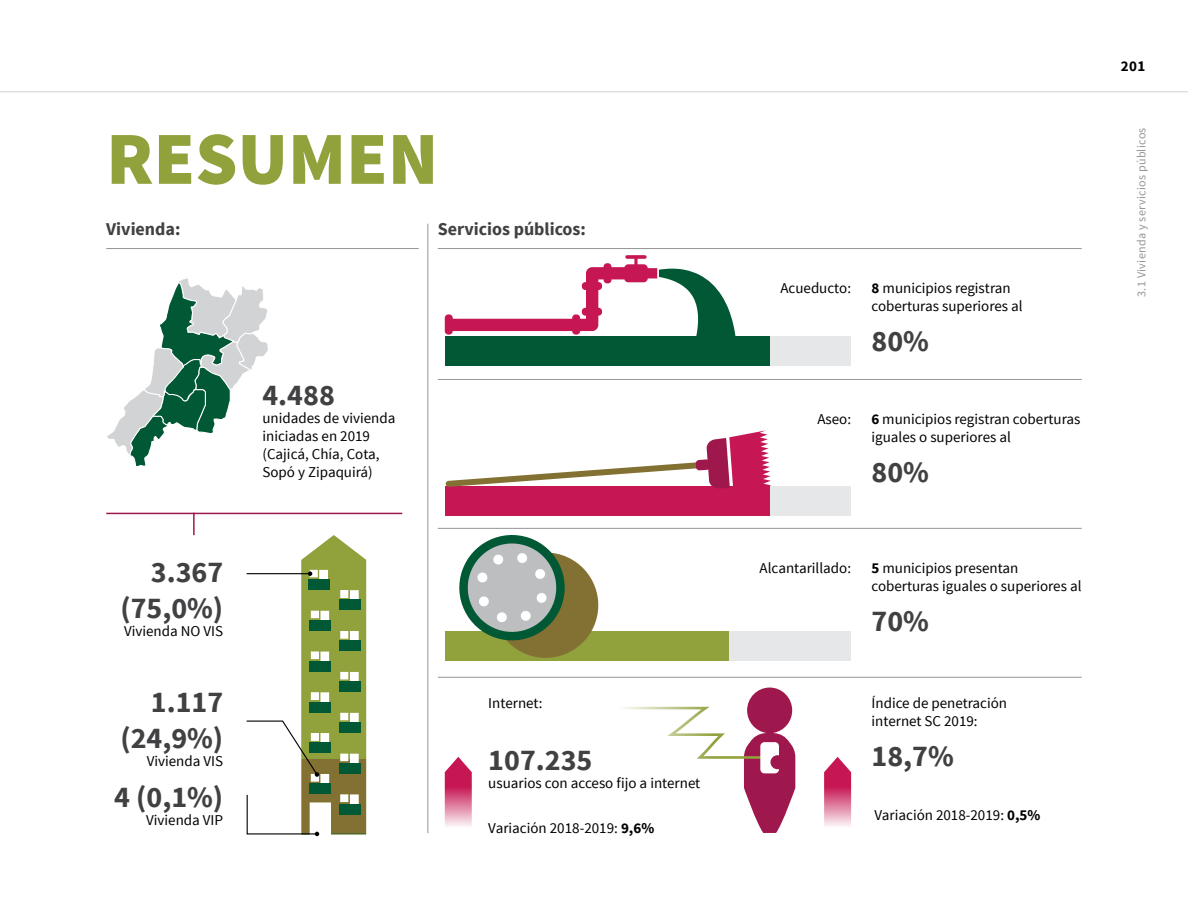
<style>
.page{position:relative;width:1188px;height:918px;background:#fff}
.page>*{position:absolute;margin:0;border:0;box-sizing:border-box;transform-origin:0 0}
.t1{font:900 75px "Source Sans Pro";color:#91a23d}
.t2{font:700 30px/36px "Source Sans Pro";color:#414042;text-align:right}
.t3{font:700 18px "Source Sans Pro";color:#414042}
.t4{font:15px/18px "Source Sans Pro";color:#000}
.t5{font:700 15px "Source Sans Pro";color:#000}
.t6{font:12px "Source Sans Pro";letter-spacing:.025em;color:#939598}
.s1{font-weight:700}
</style>
<div class="page">
<hr style="left:0;top:91px;width:1188px;height:1px;background:#d1d3d4">
<div style="left:445px;top:631px;width:406px;height:29px;background:#e6e7e8"></div>
<div style="left:445px;top:631px;width:284px;height:29px;background:#91a23d"></div>
<hr style="left:106px;top:248px;width:313px;height:1px;background:#939598">
<hr style="left:438px;top:248px;width:644px;height:1px;background:#939598">
<hr style="left:438px;top:379px;width:644px;height:1px;background:#939598">
<hr style="left:438px;top:528px;width:644px;height:1px;background:#939598">
<hr style="left:438px;top:677px;width:644px;height:1px;background:#939598">
<hr style="left:427px;top:224px;width:1px;height:609px;background:#939598">
<svg style="left:107px;top:278px;width:161px;height:189px"></svg>
<hr style="left:106px;top:513px;width:296px;height:1px;background:#9f184d">
<hr style="left:193px;top:513px;width:2px;height:22px;background:#9f184d">
<svg style="left:445px;top:757px;width:27px;height:69px;background:#db6e94"></svg>
<svg style="left:824px;top:757px;width:27px;height:69px;background:#db6e94"></svg>
<div style="left:769px;top:336px;width:82px;height:30px;background:#e6e7e8"></div>
<div style="left:445px;top:486px;width:406px;height:29px;background:#e6e7e8"></div>
<div style="left:445px;top:486px;width:325px;height:29px;background:#c61653"></div>
<svg style="left:445px;top:255px;width:291px;height:81px"></svg>
<div style="left:445px;top:336px;width:325px;height:30px;background:#005835"></div>
<svg style="left:446px;top:430px;width:325px;height:59px"></svg>
<svg style="left:624px;top:688px;width:171px;height:145px"></svg>
<div style="left:760px;top:742px;width:19px;height:31px;background:#fff;border-radius:4px"></div>
<div style="left:770px;top:755px;width:15px;height:14px;background:#9f184d;border-radius:50%"></div>
<svg style="left:246px;top:535px;width:120px;height:301px"></svg>
<svg style="left:453px;top:528px;width:152px;height:133px"></svg>
<h1 class="t1" style="left:106px;top:110px;width:333px">RESUMEN</h1>
<p class="t3" style="left:106px;top:218px;width:76px">Vivienda:</p>
<p class="t3" style="left:438px;top:218px;width:150px">Servicios públicos:</p>
<h2 class="t2" style="left:120px;top:555px;width:104px">3.367 (75,0%)</h2>
<p class="t4" style="left:124px;top:622px;width:101px">Vivienda NO VIS</p>
<h2 class="t2" style="left:120px;top:686px;width:104px">1.117 (24,9%)</h2>
<p class="t4" style="left:147px;top:753px;width:78px">Vivienda VIS</p>
<h2 class="t2" style="left:114px;top:780px;width:110px">4 (0,1%)</h2>
<p class="t4" style="left:146px;top:811px;width:79px">Vivienda VIP</p>
<h2 class="t2" style="left:262px;top:378px;width:74px">4.488</h2>
<p class="t4" style="left:262px;top:409px;width:134px">unidades de vivienda iniciadas en 2019 (Cajicá, Chía, Cota,<br>Sopó y Zipaquirá)</p>
<p class="t4" style="left:488px;top:694px;width:56px">Internet:</p>
<h2 class="t2" style="left:488px;top:744px;width:106px">107.235</h2>
<p class="t4" style="left:488px;top:775px;width:214px">usuarios con acceso fijo a internet</p>
<p class="t4" style="left:488px;top:819px;width:167px">Variación 2018-2019: <span class="s1">9,6%</span></p>
<p class="t4" style="left:780px;top:279px;width:72px">Acueducto:</p>
<p class="t4" style="left:872px;top:279px;width:153px"><span class="s1">8</span> municipios registran coberturas superiores al</p>
<h2 class="t2" style="left:872px;top:325px;width:59px">80%</h2>
<p class="t4" style="left:817px;top:410px;width:35px">Aseo:</p>
<p class="t4" style="left:872px;top:410px;width:210px"><span class="s1">6</span> municipios registran coberturas iguales o superiores al</p>
<h2 class="t2" style="left:872px;top:455px;width:59px">80%</h2>
<p class="t4" style="left:760px;top:559px;width:93px">Alcantarillado:</p>
<p class="t4" style="left:872px;top:559px;width:211px"><span class="s1">5</span> municipios presentan coberturas iguales o superiores al</p>
<h2 class="t2" style="left:872px;top:604px;width:59px">70%</h2>
<p class="t4" style="left:872px;top:694px;width:137px">Índice de penetración internet SC 2019:</p>
<h2 class="t2" style="left:872px;top:739px;width:84px">18,7%</h2>
<p class="t4" style="left:875px;top:806px;width:167px">Variación 2018-2019: <span class="s1">0,5%</span></p>
<p class="t5" style="left:1121px;top:57px;width:26px">201</p>
<p class="t6" style="left:1134px;top:297px;width:171px;rotate:-90deg">3.1 Vivienda y servicios públicos</p>
</div>
